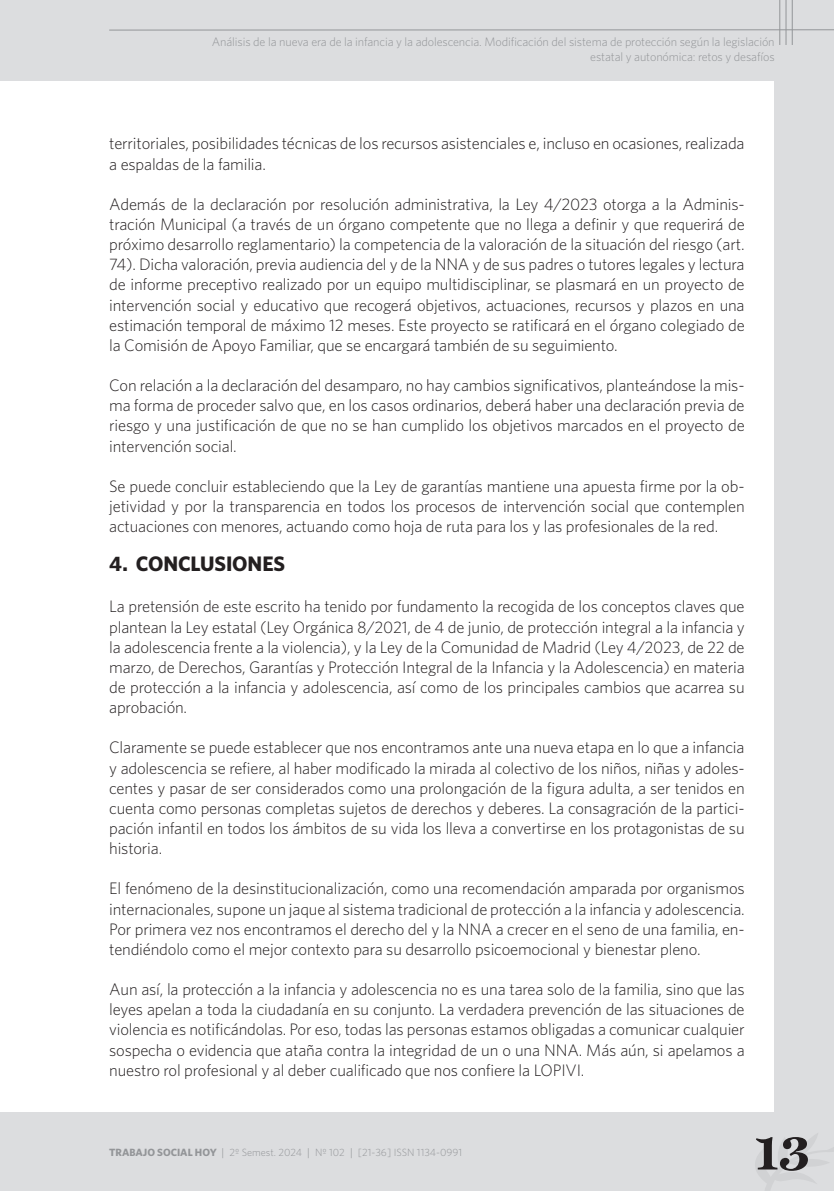
<style>
.page{position:relative;width:834px;height:1191px;background:#fff}
.page>*{position:absolute;margin:0;border:0;box-sizing:border-box;transform-origin:0 0}
.t1{font:700 52.5px "Miller Text";color:#231f20}
.t2{font:700 21px "Whitney";letter-spacing:-.005em;color:#231f20}
.t3{font:300 16.62px/20.1px "Whitney";letter-spacing:-.01em;color:#231f20;text-align:justify}
.t4{font:300 12.25px/14.7px "Whitney";letter-spacing:-.01em;color:#939598;text-align:right}
.t5{font:300 10.5px "Whitney";color:#939598}
.s1{font-weight:700}
.s2{font-family:"Miller Text";font-weight:400}
</style>
<div class="page">
<div style="left:0;top:0;width:833px;height:1191px;background:#dcdddf"></div>
<div style="left:0;top:81px;width:774px;height:1030px;background:#fff"></div>
<svg style="left:755px;top:1133px;width:78px;height:58px"></svg>
<hr style="left:791px;top:0;width:1px;height:45px;background:#939598">
<hr style="left:779px;top:0;width:1px;height:45px;background:#939598">
<hr style="left:785px;top:0;width:1px;height:45px;background:#939598">
<hr style="left:109px;top:29px;width:724px;height:1px;background:#939598">
<p class="t4" style="left:212px;top:34px;width:564px">Análisis de la nueva era de la infancia y la adolescencia. Modificación del sistema de protección según la legislación estatal y autonómica: retos y desafíos</p>
<p class="t3" style="left:109px;top:133px;width:636px">territoriales, posibilidades técnicas de los recursos asistenciales e, incluso en ocasiones, realizada a espaldas de la familia.</p>
<p class="t3" style="left:109px;top:193px;width:637px">Además de la declaración por resolución administrativa, la Ley 4/2023 otorga a la Adminis&shy;tración Municipal (a través de un órgano competente que no llega a definir y que requerirá de próximo desarrollo reglamentario) la competencia de la valoración de la situación del riesgo (art.<br>74). Dicha valoración, previa audiencia del y de la NNA y de sus padres o tutores legales y lectura de informe preceptivo realizado por un equipo multidisciplinar, se plasmará en un proyecto de intervención social y educativo que recogerá objetivos, actuaciones, recursos y plazos en una estimación temporal de máximo 12 meses. Este proyecto se ratificará en el órgano colegiado de la Comisión de Apoyo Familiar, que se encargará también de su seguimiento.</p>
<p class="t3" style="left:109px;top:375px;width:637px">Con relación a la declaración del desamparo, no hay cambios significativos, planteándose la mis&shy;ma forma de proceder salvo que, en los casos ordinarios, deberá haber una declaración previa de riesgo y una justificación de que no se han cumplido los objetivos marcados en el proyecto de intervención social.</p>
<p class="t3" style="left:109px;top:475px;width:637px">Se puede concluir estableciendo que la Ley de garantías mantiene una apuesta firme por la ob&shy;jetividad y por la transparencia en todos los procesos de intervención social que contemplen actuaciones con menores, actuando como hoja de ruta para los y las profesionales de la red.</p>
<p class="t2" style="left:109px;top:550px;width:177px">4. CONCLUSIONES</p>
<p class="t3" style="left:109px;top:596px;width:637px">La pretensión de este escrito ha tenido por fundamento la recogida de los conceptos claves que plantean la Ley estatal (Ley Orgánica 8/2021, de 4 de junio, de protección integral a la infancia y la adolescencia frente a la violencia), y la Ley de la Comunidad de Madrid (Ley 4/2023, de 22 de marzo, de Derechos, Garantías y Protección Integral de la Infancia y la Adolescencia) en materia de protección a la infancia y adolescencia, así como de los principales cambios que acarrea su aprobación.</p>
<p class="t3" style="left:109px;top:737px;width:637px">Claramente se puede establecer que nos encontramos ante una nueva etapa en lo que a infancia y adolescencia se refiere, al haber modificado la mirada al colectivo de los niños, niñas y adoles&shy;centes y pasar de ser considerados como una prolongación de la figura adulta, a ser tenidos en cuenta como personas completas sujetos de derechos y deberes. La consagración de la partici&shy;pación infantil en todos los ámbitos de su vida los lleva a convertirse en los protagonistas de su historia.</p>
<p class="t3" style="left:109px;top:878px;width:637px">El fenómeno de la desinstitucionalización, como una recomendación amparada por organismos internacionales, supone un jaque al sistema tradicional de protección a la infancia y adolescencia.<br>Por primera vez nos encontramos el derecho del y la NNA a crecer en el seno de una familia, en&shy;tendiéndolo como el mejor contexto para su desarrollo psicoemocional y bienestar pleno.</p>
<p class="t3" style="left:109px;top:978px;width:637px">Aun así, la protección a la infancia y adolescencia no es una tarea solo de la familia, sino que las leyes apelan a toda la ciudadanía en su conjunto. La verdadera prevención de las situaciones de violencia es notificándolas. Por eso, todas las personas estamos obligadas a comunicar cualquier sospecha o evidencia que ataña contra la integridad de un o una NNA. Más aún, si apelamos a nuestro rol profesional y al deber cualificado que nos confiere la LOPIVI.</p>
<p class="t5" style="left:109px;top:1145px;width:354px"><span class="s1">TRABAJO SOCIAL HOY</span> <span class="s2">|</span> 2º Semest. 2024 <span class="s2">|</span> Nº 102 <span class="s2">|</span> [21-36] ISSN 1134-0991</p>
<h1 class="t1" style="left:754px;top:1120px;width:56px">13</h1>
</div>
